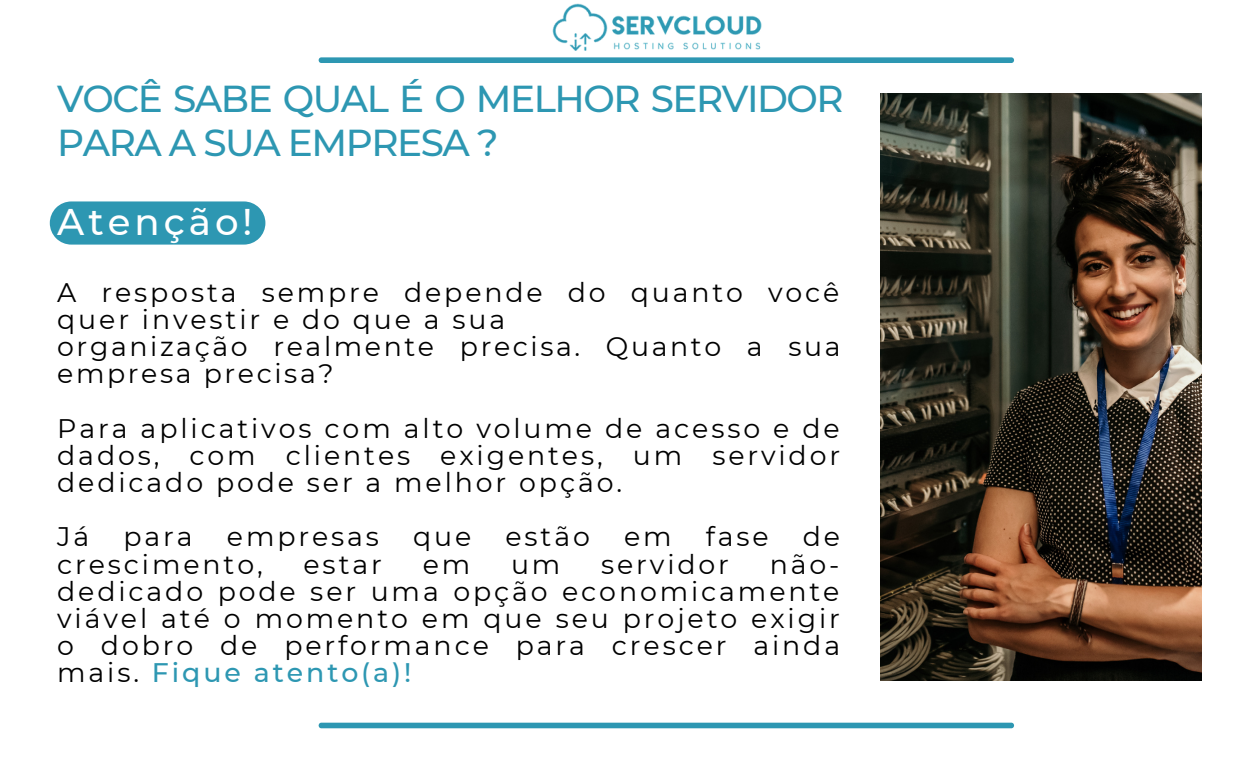
<style>
.page{position:relative;width:1260px;height:765px;background:#fff}
.page>*{position:absolute;margin:0;border:0;box-sizing:border-box;transform-origin:0 0}
.t1{font:500 37.38px/44px "Montserrat";letter-spacing:-.04em;color:#2d97b2}
.t2{font:500 37.12px "Montserrat";letter-spacing:.11em;color:#fff}
.t3{font:26.88px/27.2px "Montserrat";letter-spacing:.11em;color:#000;text-align:justify}
.s1{font-weight:500;color:#2d97b2}
</style>
<div class="page">
<svg style="left:319px;top:57px;width:695px;height:6px;background:#3a9db7"></svg>
<div style="left:319px;top:723px;width:695px;height:5px;background:#2d97b2"></div>
<img style="left:698px;top:15px;width:100px;height:48px">
<img style="left:450px;top:3px;width:248px;height:60px">
<svg style="left:50px;top:201px;width:215px;height:44px;background:#399db6"></svg>
<img style="left:881px;top:94px;width:320px;height:586px">
<h1 class="t1" style="left:57px;top:77px;width:788px">VOCÊ SABE QUAL É O MELHOR SERVIDOR<br>PARA A SUA EMPRESA ?</h1>
<h2 class="t2" style="left:57px;top:199px;width:197px">Atenção!</h2>
<p class="t3" style="left:57px;top:278px;width:785px;text-align:left">A resposta sempre depende do quanto você quer investir e do que a sua<br>organização realmente precisa. Quanto a sua empresa precisa?</p>
<p class="t3" style="left:57px;top:414px;width:784px">Para aplicativos com alto volume de acesso e de dados, com clientes exigentes, um servidor dedicado pode ser a melhor opção.</p>
<p class="t3" style="left:57px;top:523px;width:34px">Já</p>
<p class="t3" style="left:124px;top:523px;width:71px">para</p>
<p class="t3" style="left:227px;top:523px;width:154px">empresas</p>
<p class="t3" style="left:413px;top:523px;width:60px">que</p>
<p class="t3" style="left:506px;top:523px;width:86px">estão</p>
<p class="t3" style="left:624px;top:523px;width:49px">em</p>
<p class="t3" style="left:706px;top:523px;width:64px">fase</p>
<p class="t3" style="left:803px;top:523px;width:39px">de</p>
<p class="t3" style="left:57px;top:550px;width:207px">crescimento,</p>
<p class="t3" style="left:304px;top:550px;width:80px">estar</p>
<p class="t3" style="left:423px;top:550px;width:49px">em</p>
<p class="t3" style="left:511px;top:550px;width:51px">um</p>
<p class="t3" style="left:601px;top:550px;width:129px">servidor</p>
<p class="t3" style="left:57px;top:550px;width:785px;text-indent:713px">não&shy;dedicado pode ser uma opção economicamente viável até o momento em que seu projeto exigir o dobro de performance para crescer ainda mais. <span class="s1">Fique atento(a)!</span></p>
</div>
